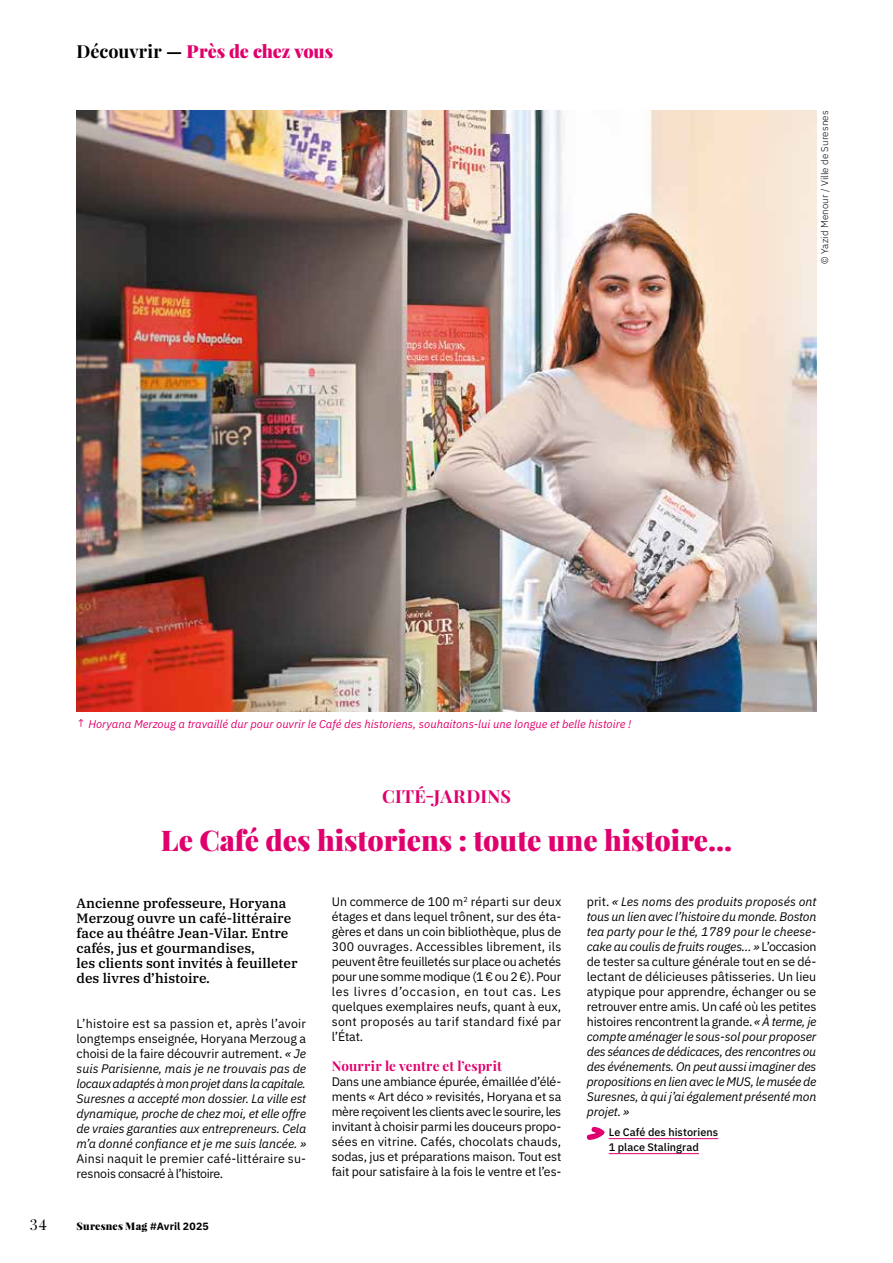
<style>
.page{position:relative;width:893px;height:1263px;background:#fff}
.page>*{position:absolute;margin:0;border:0;box-sizing:border-box;transform-origin:0 0}
.t1{font:900 28.5px "Playfair Display";color:#e0006d}
.t2{font:900 18px "Playfair Display";letter-spacing:-.005em;color:#e0006d}
.t3{font:700 18px "Playfair Display";letter-spacing:.02em;color:#e0006d}
.t4{font:15px "Playfair Display";color:#000}
.t5{font:500 13.5px/15px "IBM Plex Serif";color:#000}
.t6{font:700 13.5px "Playfair Display";letter-spacing:.01em;color:#e0006d}
.t7{font:italic 12.3px/15px "IBM Plex Sans";letter-spacing:-.01em;color:#000;text-align:justify}
.t8{font:12.3px/15px "IBM Plex Sans";color:#000;text-align:justify}
.t9{font:italic 11.25px "IBM Plex Sans";color:#e0006d}
.t10{font:500 10.8px/15px "IBM Plex Sans";letter-spacing:.005em;color:#000}
.t11{font:900 10.5px "Playfair Display";letter-spacing:.015em;color:#000}
.t12{font:300 9.75px "IBM Plex Sans";letter-spacing:.015em;color:#000}
.s1{font-weight:700;color:#000}
.s2{font-style:normal}
.s3{font-family:"IBM Plex Sans";font-weight:700}
</style>
<div class="page">
<hr style="left:609px;top:1138px;width:109px;height:1px;background:#e0006d">
<hr style="left:609px;top:1153px;width:90px;height:1px;background:#e0006d">
<svg style="left:586px;top:1127px;width:19px;height:13px"></svg>
<img style="left:77px;top:111px;width:739px;height:600px">
<h2 class="t2" style="left:77px;top:39px;width:258px"><span class="s1">Découvrir —</span> Près de chez vous</h2>
<p class="t12" style="left:817px;top:264px;width:155px;rotate:-90deg">© Yazid Menour / Ville de Suresnes</p>
<p class="t9" style="left:88px;top:715px;width:544px">Horyana Merzoug a travaillé dur pour ouvrir le Café des historiens, souhaitons-lui une longue et belle histoire !</p>
<h2 class="t3" style="left:382px;top:784px;width:130px">CITÉ-JARDINS</h2>
<h1 class="t1" style="left:161px;top:821px;width:573px">Le Café des historiens : toute une histoire…</h1>
<p class="t5" style="left:77px;top:894px;width:223px">Ancienne professeure, Horyana<br>Merzoug ouvre un café-littéraire face au théâtre Jean-Vilar. Entre cafés, jus et gourmandises,<br>les clients sont invités à feuilleter des livres d’histoire.</p>
<p class="t7" style="left:77px;top:1015px;width:231px"><span class="s2">L’histoire est sa passion et, après l’avoir longtemps enseignée, Horyana Merzoug a choisi de la faire découvrir autrement.</span> « Je suis Parisienne, mais je ne trouvais pas de locaux adaptés à mon projet dans la capitale.<br>Suresnes a accepté mon dossier. La ville est dynamique, proche de chez moi, et elle offre de vraies garanties aux entrepreneurs. Cela m’a donné confiance et je me suis lancée. »</p>
<p class="t8" style="left:77px;top:1150px;width:231px">Ainsi naquit le premier café-littéraire su&shy;resnois consacré à l’histoire.</p>
<p class="t4" style="left:30px;top:1215px;width:18px">34</p>
<p class="t11" style="left:77px;top:1219px;width:134px">Suresnes Mag <span class="s3">#Avril 2025</span></p>
<p class="t8" style="left:332px;top:893px;width:231px">Un commerce de 100 m<sup>2</sup> réparti sur deux étages et dans lequel trônent, sur des éta&shy;gères et dans un coin bibliothèque, plus de 300 ouvrages. Accessibles librement, ils peuvent être feuilletés sur place ou achetés pour une somme modique (1 € ou 2 €). Pour les livres d’occasion, en tout cas. Les quelques exemplaires neufs, quant à eux, sont proposés au tarif standard fixé par l’État.</p>
<p class="t6" style="left:332px;top:1057px;width:172px">Nourrir le ventre et l’esprit</p>
<p class="t8" style="left:332px;top:1073px;width:231px">Dans une ambiance épurée, émaillée d’élé&shy;ments « Art déco » revisités, Horyana et sa mère reçoivent les clients avec le sourire, les invitant à choisir parmi les douceurs propo&shy;sées en vitrine. Cafés, chocolats chauds, sodas, jus et préparations maison. Tout est fait pour satisfaire à la fois le ventre et l’es-</p>
<p class="t7" style="left:587px;top:893px;width:231px"><span class="s2">prit.</span> « Les noms des produits proposés ont tous un lien avec l’histoire du monde. Boston tea party pour le thé, 1789 pour le cheese&shy;cake au coulis de fruits rouges… » <span class="s2">L’occasion de tester sa culture générale tout en se dé&shy;lectant de délicieuses pâtisseries. Un lieu atypique pour apprendre, échanger ou se retrouver entre amis. Un café où les petites histoires rencontrent la grande.</span> « À terme, je compte aménager le sous-sol pour proposer des séances de dédicaces, des rencontres ou des événements. On peut aussi imaginer des propositions en lien avec le MUS, le musée de Suresnes, à qui j’ai également présenté mon projet. »</p>
<p class="t10" style="left:609px;top:1123px;width:111px">Le Café des historiens<br>1 place Stalingrad</p>
</div>
